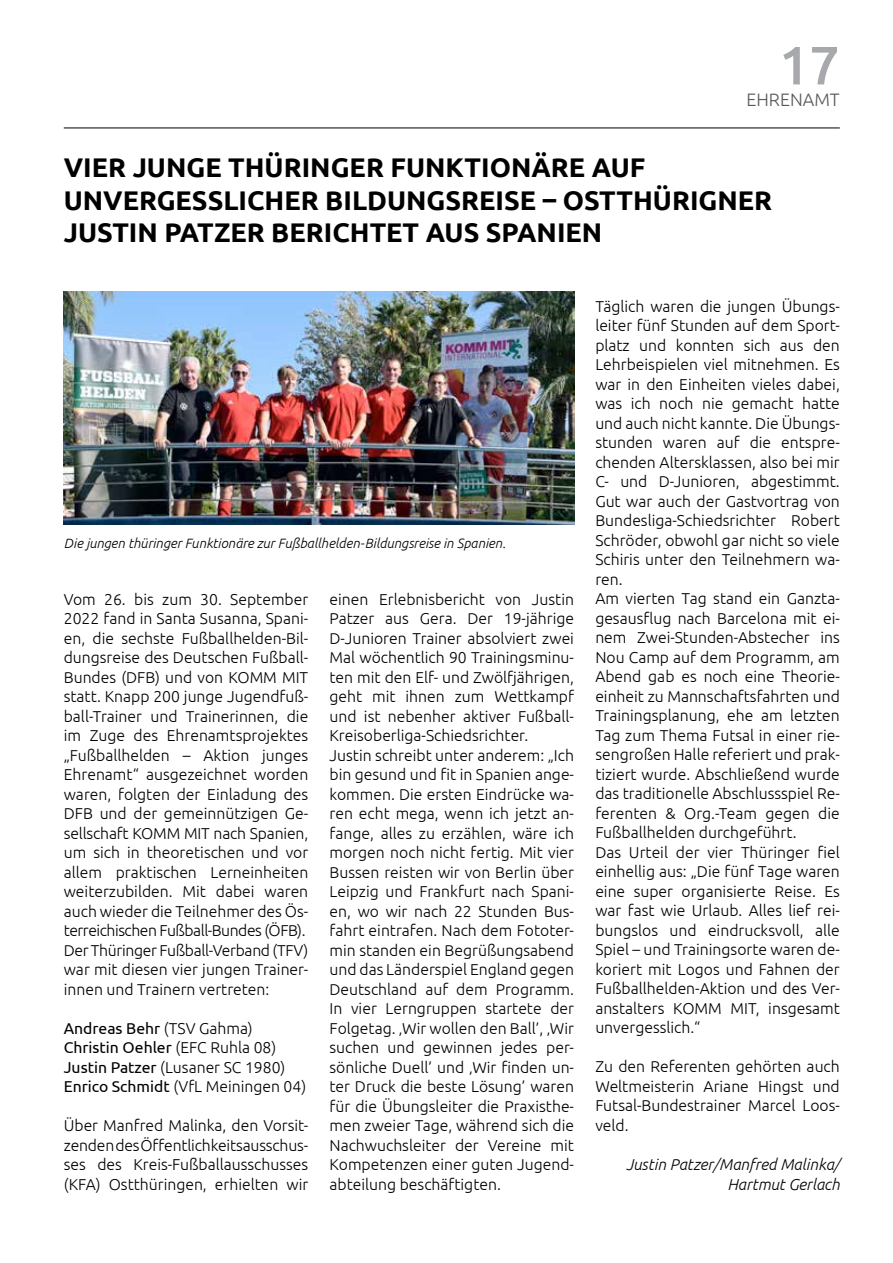
<style>
.page{position:relative;width:893px;height:1263px;background:#fff}
.page>*{position:absolute;margin:0;border:0;box-sizing:border-box;transform-origin:0 0}
.t1{font:500 54px "Ubuntu";color:#a7a9ac}
.t2{font:700 27px/32.4px "Ubuntu";color:#000}
.t3{font:300 18px "Ubuntu";color:#58595b}
.t4{font:300 15.75px/19.5px "Ubuntu";color:#000}
.t5{font:italic 300 15.75px/19.5px "Ubuntu";color:#000;text-align:right}
.t6{font:italic 300 13.5px "Ubuntu";color:#000}
.s1{font-weight:400}
</style>
<div class="page">
<hr style="left:64px;top:128px;width:776px;height:1px;background:#000">
<img style="left:64px;top:291px;width:510px;height:233px">
<h1 class="t1" style="left:778px;top:31px;width:63px">17</h1>
<p class="t3" style="left:746px;top:89px;width:95px">EHRENAMT</p>
<h2 class="t2" style="left:64px;top:151px;width:710px">VIER JUNGE THÜRINGER FUNKTIONÄRE AUF<br>UNVERGESSLICHER BILDUNGSREISE – OSTTHÜRIGNER<br>JUSTIN PATZER BERICHTET AUS SPANIEN</h2>
<p class="t6" style="left:64px;top:535px;width:443px">Die jungen thüringer Funktionäre zur Fußballhelden-Bildungsreise in Spanien.</p>
<p class="t4" style="left:64px;top:589px;width:246px">Vom 26. bis zum 30. September 2022 fand in Santa Susanna, Spani&shy;en, die sechste Fußballhelden-Bil&shy;dungsreise des Deutschen Fußball-Bundes (DFB) und von KOMM MIT statt. Knapp 200 junge Jugendfuß&shy;ball-Trainer und Trainerinnen, die im Zuge des Ehrenamtsprojektes „Fußballhelden – Aktion junges Ehrenamt“ ausgezeichnet worden waren, folgten der Einladung des DFB und der gemeinnützigen Ge&shy;sellschaft KOMM MIT nach Spanien, um sich in theoretischen und vor allem praktischen Lerneinheiten weiterzubilden. Mit dabei waren auch wieder die Teilnehmer des Ös&shy;terreichischen Fußball-Bundes (ÖFB).<br>Der Thüringer Fußball-Verband (TFV) war mit diesen vier jungen Trainer&shy;innen und Trainern vertreten:</p>
<p class="t4" style="left:64px;top:1018px;width:244px"><span class="s1">Andreas Behr</span> (TSV Gahma)<br><span class="s1">Christin Oehler</span> (EFC Ruhla 08)<br><span class="s1">Justin Patzer</span> (Lusaner SC 1980)<br><span class="s1">Enrico Schmidt</span> (VfL Meiningen 04)</p>
<p class="t4" style="left:64px;top:1115px;width:246px;text-align:justify">Über Manfred Malinka, den Vorsit&shy;zenden des Öffentlichkeitsausschus&shy;ses des Kreis-Fußballausschusses (KFA) Ostthüringen, erhielten wir</p>
<p class="t4" style="left:330px;top:589px;width:246px">einen Erlebnisbericht von Justin Patzer aus Gera. Der 19-jährige D-Junioren Trainer absolviert zwei Mal wöchentlich 90 Trainingsminu&shy;ten mit den Elf- und Zwölfjährigen, geht mit ihnen zum Wettkampf und ist nebenher aktiver Fußball-Kreisoberliga-Schiedsrichter.<br>Justin schreibt unter anderem: „Ich bin gesund und fit in Spanien ange&shy;kommen. Die ersten Eindrücke wa&shy;ren echt mega, wenn ich jetzt an&shy;fange, alles zu erzählen, wäre ich morgen noch nicht fertig. Mit vier Bussen reisten wir von Berlin über Leipzig und Frankfurt nach Spani&shy;en, wo wir nach 22 Stunden Bus&shy;fahrt eintrafen. Nach dem Fototer&shy;min standen ein Begrüßungsabend und das Länderspiel England gegen Deutschland auf dem Programm.<br>In vier Lerngruppen startete der Folgetag. ‚Wir wollen den Ball’, ‚Wir suchen und gewinnen jedes per&shy;sönliche Duell’ und ‚Wir finden un&shy;ter Druck die beste Lösung’ waren für die Übungsleiter die Praxisthe&shy;men zweier Tage, während sich die Nachwuchsleiter der Vereine mit Kompetenzen einer guten Jugend&shy;abteilung beschäftigten.</p>
<p class="t4" style="left:595px;top:296px;width:246px">Täglich waren die jungen Übungs&shy;leiter fünf Stunden auf dem Sport&shy;platz und konnten sich aus den<br>Lehrbeispielen viel mitnehmen. Es war in den Einheiten vieles dabei, was ich noch nie gemacht hatte und auch nicht kannte. Die Übungs&shy;stunden waren auf die entspre&shy;chenden Altersklassen, also bei mir<br>C- und D-Junioren, abgestimmt.<br>Gut war auch der Gastvortrag von<br>Bundesliga-Schiedsrichter Robert<br>Schröder, obwohl gar nicht so viele<br>Schiris unter den Teilnehmern wa&shy;ren.<br>Am vierten Tag stand ein Ganzta&shy;gesausflug nach Barcelona mit ei&shy;nem Zwei-Stunden-Abstecher ins<br>Nou Camp auf dem Programm, am<br>Abend gab es noch eine Theorie&shy;einheit zu Mannschaftsfahrten und<br>Trainingsplanung, ehe am letzten<br>Tag zum Thema Futsal in einer rie&shy;sengroßen Halle referiert und prak&shy;tiziert wurde. Abschließend wurde das traditionelle Abschlussspiel Re&shy;ferenten &amp; Org.-Team gegen die<br>Fußballhelden durchgeführt.<br>Das Urteil der vier Thüringer fiel einhellig aus: „Die fünf Tage waren eine super organisierte Reise. Es war fast wie Urlaub. Alles lief rei&shy;bungslos und eindrucksvoll, alle<br>Spiel – und Trainingsorte waren de&shy;koriert mit Logos und Fahnen der<br>Fußballhelden-Aktion und des Ver&shy;anstalters KOMM MIT, insgesamt unvergesslich.“</p>
<p class="t4" style="left:595px;top:1057px;width:246px;text-align:justify">Zu den Referenten gehörten auch Weltmeisterin Ariane Hingst und Futsal-Bundestrainer Marcel Loos&shy;veld.</p>
<p class="t5" style="left:626px;top:1154px;width:215px">Justin Patzer/Manfred Malinka/<br>Hartmut Gerlach</p>
</div>
